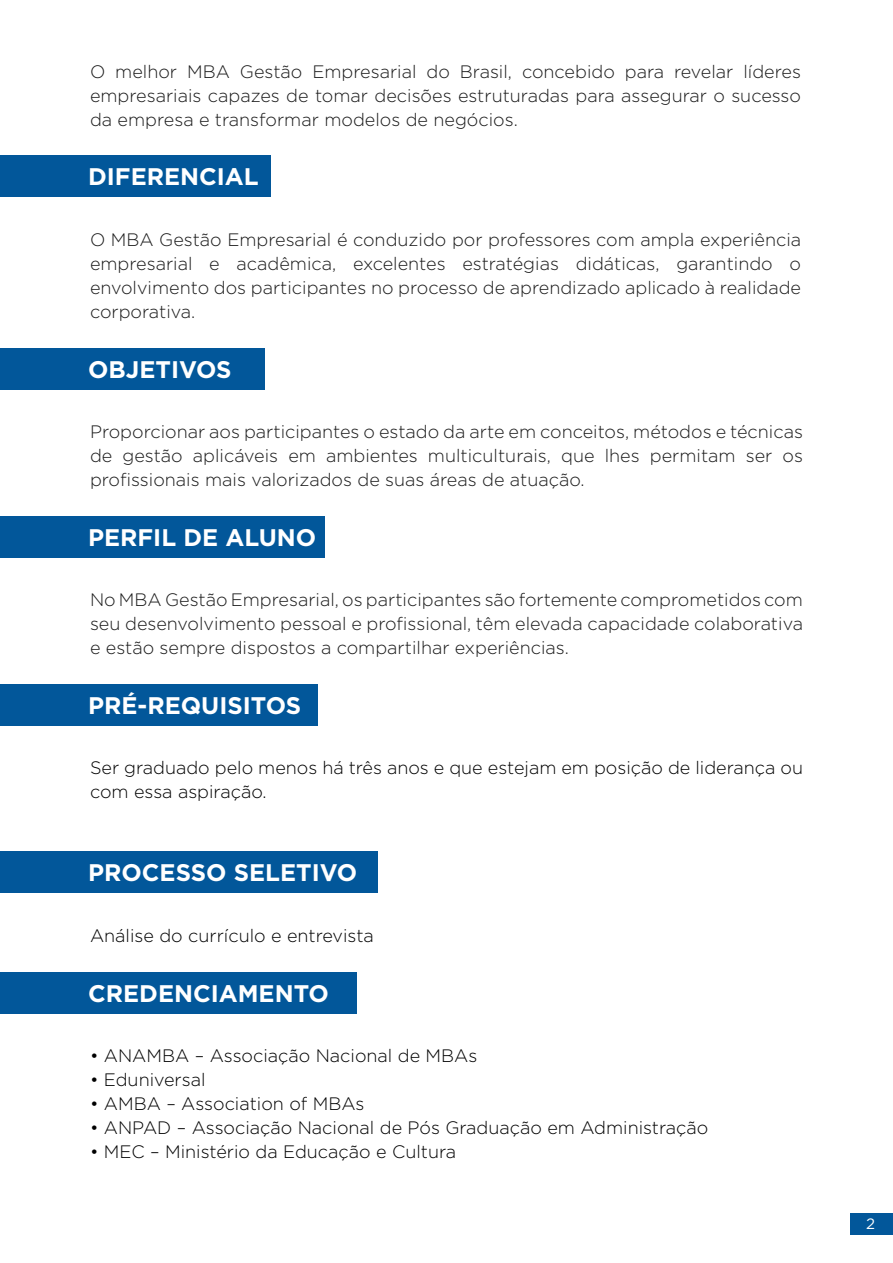
<style>
.page{position:relative;width:893px;height:1263px;background:#fff}
.page>*{position:absolute;margin:0;border:0;box-sizing:border-box;transform-origin:0 0}
.t1{font:700 24px "Gotham";color:#fff}
.t2{font:300 18px/24px "Gotham";color:#1a1a1a;text-align:justify}
.t3{font:300 18px/24px "Gotham";color:#000}
.t4{font:15px "Gotham";color:#fff}
</style>
<div class="page">
<div style="left:850px;top:1214px;width:43px;height:21px;background:#02579a"></div>
<div style="left:0;top:155px;width:271px;height:42px;background:#02579a"></div>
<div style="left:0;top:516px;width:325px;height:42px;background:#02579a"></div>
<div style="left:0;top:684px;width:317px;height:42px;background:#02579a"></div>
<div style="left:0;top:348px;width:264px;height:42px;background:#02579a"></div>
<div style="left:0;top:851px;width:377px;height:42px;background:#02579a"></div>
<div style="left:0;top:972px;width:356px;height:42px;background:#02579a"></div>
<p class="t2" style="left:90px;top:59px;width:713px">O melhor MBA Gestão Empresarial do Brasil, concebido para revelar líderes empresariais capazes de tomar decisões estruturadas para assegurar o sucesso da empresa e transformar modelos de negócios.</p>
<p class="t1" style="left:88px;top:161px;width:172px">DIFERENCIAL</p>
<p class="t2" style="left:90px;top:227px;width:713px">O MBA Gestão Empresarial é conduzido por professores com ampla experiência empresarial e acadêmica, excelentes estratégias didáticas, garantindo o envolvimento dos participantes no processo de aprendizado aplicado à realidade corporativa.</p>
<p class="t1" style="left:88px;top:353px;width:145px">OBJETIVOS</p>
<p class="t2" style="left:90px;top:419px;width:714px">Proporcionar aos participantes o estado da arte em conceitos, métodos e técnicas de gestão aplicáveis em ambientes multiculturais, que lhes permitam ser os profissionais mais valorizados de suas áreas de atuação.</p>
<p class="t1" style="left:88px;top:522px;width:230px">PERFIL DE ALUNO</p>
<p class="t2" style="left:90px;top:587px;width:714px">No MBA Gestão Empresarial, os participantes são fortemente comprometidos com seu desenvolvimento pessoal e profissional, têm elevada capacidade colaborativa e estão sempre dispostos a compartilhar experiências.</p>
<p class="t1" style="left:88px;top:690px;width:215px">PRÉ-REQUISITOS</p>
<p class="t3" style="left:90px;top:755px;width:714px">Ser graduado pelo menos há três anos e que estejam em posição de liderança ou com essa aspiração.</p>
<p class="t1" style="left:88px;top:857px;width:270px">PROCESSO SELETIVO</p>
<p class="t3" style="left:90px;top:923px;width:285px">Análise do currículo e entrevista</p>
<p class="t1" style="left:88px;top:978px;width:242px">CREDENCIAMENTO</p>
<p class="t3" style="left:90px;top:1043px;width:389px">• ANAMBA – Associação Nacional de MBAs</p>
<p class="t3" style="left:90px;top:1067px;width:117px">• Eduniversal</p>
<p class="t3" style="left:90px;top:1091px;width:276px">• AMBA – Association of MBAs</p>
<p class="t3" style="left:90px;top:1115px;width:620px">• ANPAD – Associação Nacional de Pós Graduação em Administração</p>
<p class="t3" style="left:90px;top:1139px;width:368px">• MEC – Ministério da Educação e Cultura</p>
<p class="t4" style="left:866px;top:1214px;width:10px">2</p>
</div>
